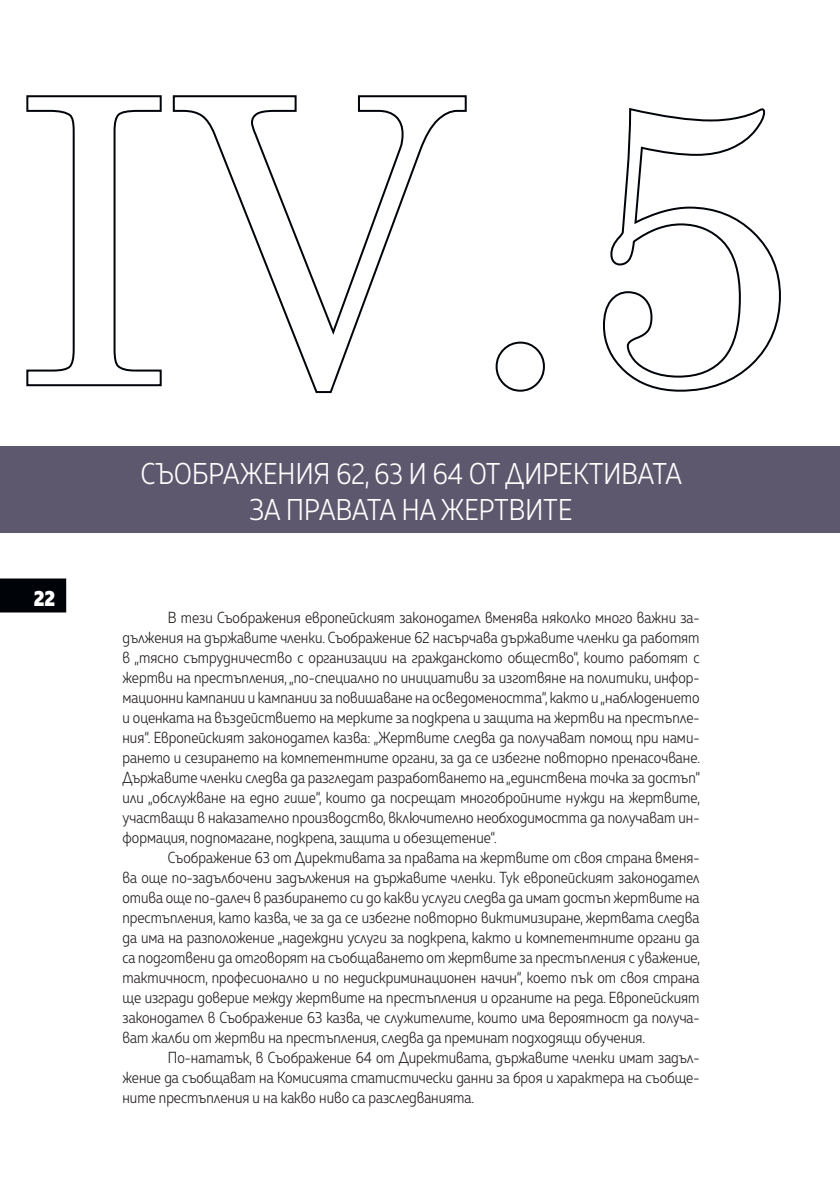
<style>
.page{position:relative;width:840px;height:1191px;background:#fff}
.page>*{position:absolute;margin:0;border:0;box-sizing:border-box;transform-origin:0 0}
.t1{font:300 30px/36px "Muller Narrow Demo";letter-spacing:.01em;color:#fff;text-align:center}
.t2{font:800 22px "Muller Narrow Demo";color:#fff}
.t3{font:300 16px/20px "Muller Narrow Demo";color:#241f1f;text-align:justify}
</style>
<div class="page">
<div style="left:0;top:578px;width:66px;height:34px;background:#000409"></div>
<div style="left:0;top:446px;width:839px;height:87px;background:#5e586e"></div>
<svg style="left:26px;top:95px;width:136px;height:292px"></svg>
<svg style="left:172px;top:95px;width:295px;height:299px"></svg>
<svg style="left:495px;top:341px;width:50px;height:51px"></svg>
<svg style="left:603px;top:108px;width:178px;height:284px"></svg>
<h2 class="t2" style="left:34px;top:584px;width:23px">22</h2>
<h1 class="t1" style="left:141px;top:456px;width:542px">СЪОБРАЖЕНИЯ 62, 63 И 64 ОТ ДИРЕКТИВАТА<br>ЗА ПРАВАТА НА ЖЕРТВИТЕ</h1>
<p class="t3" style="left:122px;top:607px;width:579px;text-indent:45px">В тези Съображения европейският законодател вменява няколко много важни за&shy;дължения на държавите членки. Съображение 62 насърчава държавите членки да работят в „тясно сътрудничество с организации на гражданското общество“, които работят с жертви на престъпления, „по-специално по инициативи за изготвяне на политики, инфор&shy;мационни кампании и кампании за повишаване на осведомеността“, както и „наблюдението и оценката на въздействието на мерките за подкрепа и защита на жертви на престъпле&shy;ния“. Европейският законодател казва: „Жертвите следва да получават помощ при нами&shy;рането и сезирането на компетентните органи, за да се избегне повторно пренасочване.<br>Държавите членки следва да разгледат разработването на „единствена точка за достъп“ или „обслужване на едно гише“, които да посрещат многобройните нужди на жертвите, участващи в наказателно производство, включително необходимостта да получават ин&shy;формация, подпомагане, подкрепа, защита и обезщетение“.</p>
<p class="t3" style="left:122px;top:847px;width:578px;text-indent:45px">Съображение 63 от Директивата за правата на жертвите от своя страна вменя&shy;ва още по-задълбочени задължения на държавите членки. Тук европейският законодател отива още по-далеч в разбирането си до какви услуги следва да имат достъп жертвите на престъпления, като казва, че за да се избегне повторно виктимизиране, жертвата следва да има на разположение „надеждни услуги за подкрепа, както и компетентните органи да са подготвени да отговорят на съобщаването от жертвите за престъпления с уважение, тактичност, професионално и по недискриминационен начин“, което пък от своя страна ще изгради доверие между жертвите на престъпления и органите на реда. Европейският законодател в Съображение 63 казва, че служителите, които има вероятност да получа&shy;ват жалби от жертви на престъпления, следва да преминат подходящи обучения.</p>
<p class="t3" style="left:122px;top:1047px;width:578px;text-indent:45px">По-нататък, в Съображение 64 от Директивата, държавите членки имат задъл&shy;жение да съобщават на Комисията статистически данни за броя и характера на съобще&shy;ните престъпления и на какво ниво са разследванията.</p>
</div>
